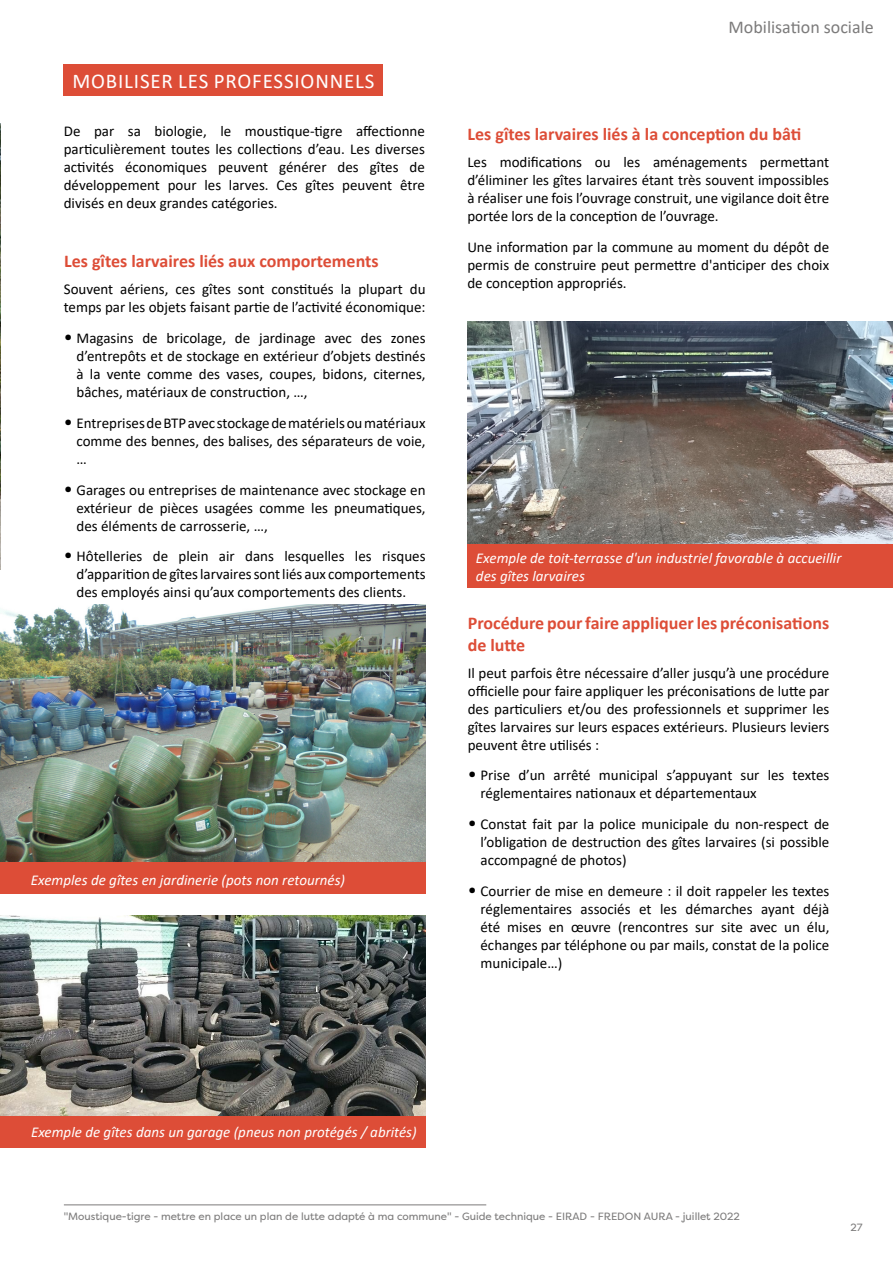
<style>
.page{position:relative;width:893px;height:1263px;background:#fff}
.page>*{position:absolute;margin:0;border:0;box-sizing:border-box;transform-origin:0 0}
.t1{font:21px "Calibri";letter-spacing:.04em;color:#fff}
.t2{font:700 18px/21.6px "Calibri";color:#dd4d37}
.t3{font:18px "Calibri";color:#7c7b7b}
.t4{font:15px/18px "Calibri";color:#000;text-align:justify}
.t5{font:italic 15px/18px "Calibri";color:#fff}
.t6{font:10.5px "Filson Pro";color:#7c7b7b}
.s1{font-size:18px}
</style>
<div class="page">
<div style="left:1px;top:1115px;width:425px;height:32px;background:#dd4d37"></div>
<div style="left:1px;top:862px;width:425px;height:32px;background:#dd4d37"></div>
<img style="left:0;top:123px;width:1px;height:447px">
<img style="left:1px;top:605px;width:425px;height:257px">
<img style="left:1px;top:916px;width:425px;height:199px">
<img style="left:468px;top:321px;width:424px;height:223px">
<hr style="left:64px;top:1204px;width:422px;height:1px;background:#7c7b7b">
<div style="left:64px;top:64px;width:319px;height:32px;background:#dd4d37"></div>
<div style="left:468px;top:544px;width:425px;height:44px;background:#dd4d37"></div>
<h1 class="t1" style="left:72px;top:66px;width:304px">MOBILISER LES PROFESSIONNELS</h1>
<p class="t4" style="left:64px;top:121px;width:363px">De par sa biologie, le moustique-tigre affectionne particulièrement toutes les collections d’eau. Les diverses activités économiques peuvent générer des gîtes de développement pour les larves. Ces gîtes peuvent être divisés en deux grandes catégories.</p>
<p class="t2" style="left:64px;top:250px;width:316px">Les gîtes larvaires liés aux comportements</p>
<p class="t4" style="left:64px;top:280px;width:363px">Souvent aériens, ces gîtes sont constitués la plupart du temps par les objets faisant partie de l’activité économique:</p>
<p class="t4" style="left:77px;top:329px;width:351px;text-indent:-13px"><span class="s1">•</span> Magasins de bricolage, de jardinage avec des zones d’entrepôts et de stockage en extérieur d’objets destinés à la vente comme des vases, coupes, bidons, citernes, bâches, matériaux de construction, …,</p>
<p class="t4" style="left:77px;top:413px;width:351px;text-indent:-13px"><span class="s1">•</span> Entreprises de BTP avec stockage de matériels ou matériaux comme des bennes, des balises, des séparateurs de voie, …</p>
<p class="t4" style="left:77px;top:480px;width:351px;text-indent:-13px"><span class="s1">•</span> Garages ou entreprises de maintenance avec stockage en extérieur de pièces usagées comme les pneumatiques, des éléments de carrosserie, …,</p>
<p class="t4" style="left:77px;top:547px;width:351px;text-indent:-13px"><span class="s1">•</span> Hôtelleries de plein air dans lesquelles les risques d’apparition de gîtes larvaires sont liés aux comportements des employés ainsi qu’aux comportements des clients.</p>
<p class="t5" style="left:31px;top:870px;width:316px">Exemples de gîtes en jardinerie (pots non retournés)</p>
<p class="t3" style="left:729px;top:15px;width:147px">Mobilisation sociale</p>
<p class="t2" style="left:468px;top:123px;width:335px">Les gîtes larvaires liés à la conception du bâti</p>
<p class="t4" style="left:467px;top:152px;width:363px">Les modifications ou les aménagements permettant d’éliminer les gîtes larvaires étant très souvent impossibles à réaliser une fois l’ouvrage construit, une vigilance doit être portée lors de la conception de l’ouvrage.</p>
<p class="t4" style="left:467px;top:237px;width:363px">Une information par la commune au moment du dépôt de permis de construire peut permettre d'anticiper des choix de conception appropriés.</p>
<p class="t5" style="left:476px;top:548px;width:367px">Exemple de toit-terrasse d'un industriel favorable à accueillir des gîtes larvaires</p>
<p class="t2" style="left:468px;top:612px;width:363px">Procédure pour faire appliquer les préconisations de lutte</p>
<p class="t4" style="left:468px;top:663px;width:363px">Il peut parfois être nécessaire d’aller jusqu’à une procédure officielle pour faire appliquer les préconisations de lutte par des particuliers et/ou des professionnels et supprimer les gîtes larvaires sur leurs espaces extérieurs. Plusieurs leviers peuvent être utilisés :</p>
<p class="t4" style="left:480px;top:766px;width:350px;text-indent:-13px"><span class="s1">•</span> Prise d’un arrêté municipal s’appuyant sur les textes réglementaires nationaux et départementaux</p>
<p class="t4" style="left:480px;top:815px;width:350px;text-indent:-13px"><span class="s1">•</span> Constat fait par la police municipale du non-respect de l’obligation de destruction des gîtes larvaires (si possible accompagné de photos)</p>
<p class="t4" style="left:480px;top:882px;width:350px;text-indent:-13px"><span class="s1">•</span> Courrier de mise en demeure : il doit rappeler les textes réglementaires associés et les démarches ayant déjà été mises en œuvre (rencontres sur site avec un élu, échanges par téléphone ou par mails, constat de la police municipale…)</p>
<p class="t5" style="left:31px;top:1122px;width:387px">Exemple de gîtes dans un garage (pneus non protégés / abrités)</p>
<p class="t6" style="left:64px;top:1209px;width:678px">"Moustique-tigre - mettre en place un plan de lutte adapté à ma commune" - Guide technique - EIRAD - FREDON AURA - juillet 2022</p>
<p class="t6" style="left:850px;top:1220px;width:14px">27</p>
</div>
